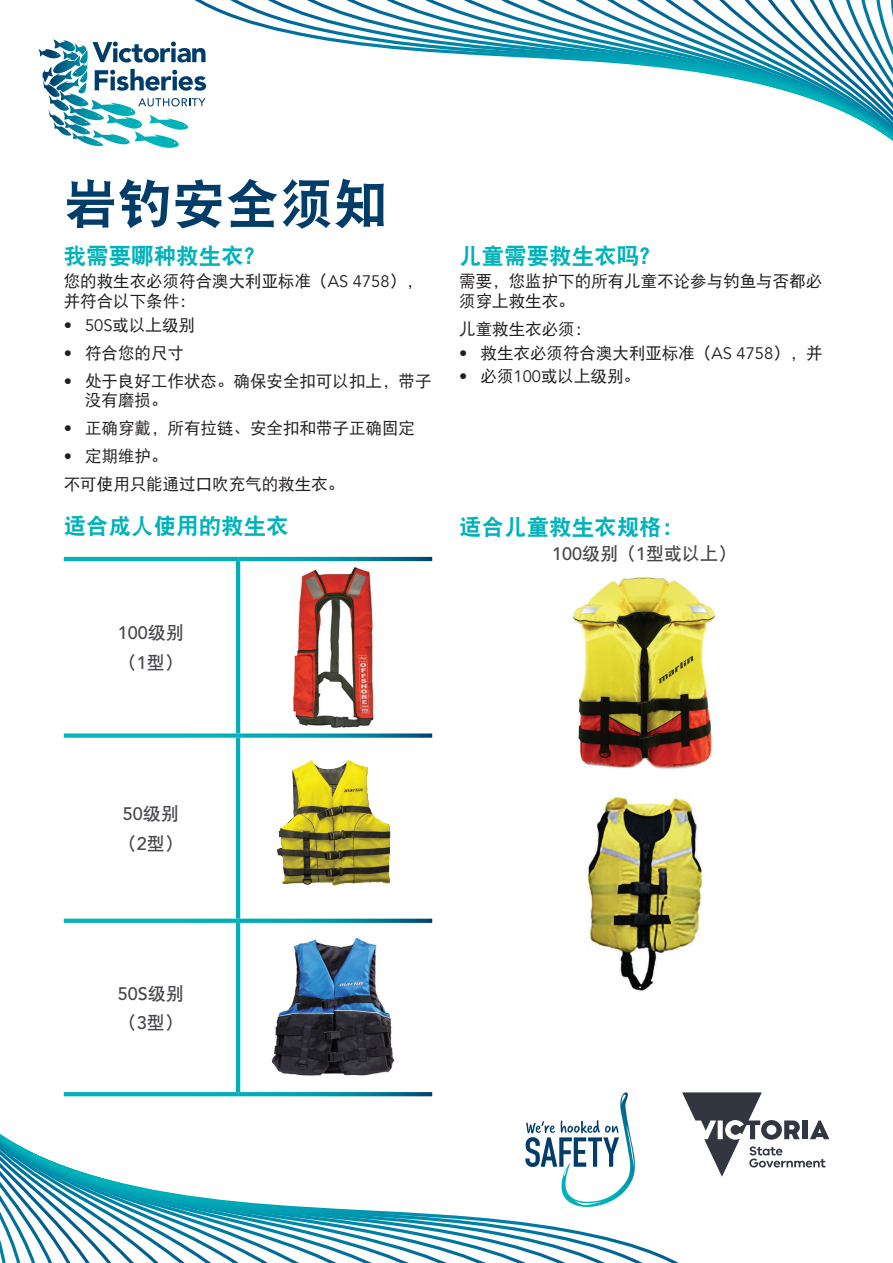
<style>
.page{position:relative;width:893px;height:1263px;background:#fff}
.page>*{position:absolute;margin:0;border:0;box-sizing:border-box;transform-origin:0 0}
.Heading_1{font:54px "DFP Hei W9";color:#003d69}
.Heading_2{font:22.5px "DFP Hei W9";color:#00b2b9}
.Emphasis{font:18px "DFP Hei W7";color:#46464d}
.Emphasis-2{font:500 18px "Avenir LT Std";color:#46464d}
.Before_Dots{font:16.5px/19.5px "DFP Hei W5";color:#231f20}
.Body{font:16.5px/19.5px "DFP Hei W5";color:#231f20}
.s1{font-family:"Avenir LT Std"}
.s2{font-family:"DFP Hei W7";font-weight:400}
.s3{font-family:"Avenir LT Std";font-weight:500}
</style>
<div class="page">
<svg style="left:63px;top:1090px;width:362px;height:7px"></svg>
<svg style="left:0;top:1134px;width:8px;height:129px"></svg>
<svg style="left:7px;top:1139px;width:11px;height:124px"></svg>
<svg style="left:17px;top:1145px;width:11px;height:118px"></svg>
<svg style="left:27px;top:1150px;width:11px;height:113px"></svg>
<svg style="left:38px;top:1155px;width:685px;height:108px"></svg>
<svg style="left:885px;top:0;width:8px;height:141px"></svg>
<svg style="left:874px;top:0;width:11px;height:135px"></svg>
<svg style="left:865px;top:0;width:11px;height:128px"></svg>
<svg style="left:854px;top:0;width:12px;height:123px"></svg>
<svg style="left:844px;top:0;width:11px;height:117px"></svg>
<svg style="left:194px;top:0;width:651px;height:112px"></svg>
<svg style="left:39px;top:39px;width:167px;height:109px"></svg>
<svg style="left:682px;top:1092px;width:147px;height:84px"></svg>
<svg style="left:525px;top:1092px;width:110px;height:115px"></svg>
<hr style="left:64px;top:557px;width:174px;height:4px;background:#00b2b9">
<svg style="left:238px;top:557px;width:194px;height:4px"></svg>
<hr style="left:236px;top:561px;width:4px;height:172px;background:#00afb8">
<div style="left:64px;top:733px;width:174px;height:5px;background:#00b2b9"></div>
<svg style="left:238px;top:733px;width:194px;height:5px"></svg>
<hr style="left:236px;top:738px;width:4px;height:181px;background:#00afb8">
<svg style="left:64px;top:919px;width:174px;height:4px"></svg>
<svg style="left:238px;top:919px;width:194px;height:4px"></svg>
<hr style="left:236px;top:923px;width:4px;height:169px;background:#00afb8">
<svg style="left:64px;top:1092px;width:174px;height:4px"></svg>
<svg style="left:238px;top:1092px;width:194px;height:4px"></svg>
<img style="left:293px;top:567px;width:81px;height:161px">
<img style="left:240px;top:742px;width:151px;height:170px">
<img style="left:271px;top:937px;width:124px;height:139px">
<img style="left:573px;top:577px;width:142px;height:193px">
<img style="left:586px;top:795px;width:118px;height:197px">
<p class="Heading_1" style="left:63px;top:175px;width:326px">岩钓安全须知</p>
<p class="Heading_2" style="left:64px;top:243px;width:204px">我需要哪种救生衣？</p>
<p class="Before_Dots" style="left:64px;top:271px;width:360px">您的救生衣必须符合澳大利亚标准（<span class="s1">AS 4758</span>），并符合以下条件：</p>
<p class="Before_Dots" style="left:64px;top:315px;width:133px"><span class="s1">• 50S</span>或以上级别</p>
<p class="Before_Dots" style="left:64px;top:343px;width:122px"><span class="s1">•</span> 符合您的尺寸</p>
<p class="Before_Dots" style="left:85px;top:371px;width:348px;text-indent:-21px"><span class="s1">•</span> 处于良好工作状态。确保安全扣可以扣上，带子没有磨损。</p>
<p class="Before_Dots" style="left:64px;top:418px;width:353px"><span class="s1">•</span> 正确穿戴，所有拉链、安全扣和带子正确固定</p>
<p class="Before_Dots" style="left:64px;top:446px;width:105px"><span class="s1">•</span> 定期维护。</p>
<p class="Body" style="left:64px;top:474px;width:282px">不可使用只能通过口吹充气的救生衣。</p>
<p class="Heading_2" style="left:64px;top:514px;width:226px">适合成人使用的救生衣</p>
<p class="Emphasis-2" style="left:118px;top:623px;width:68px">100<span class="s2">级别</span></p>
<p class="Emphasis" style="left:119px;top:653px;width:66px">（<span class="s3">1</span>型）</p>
<p class="Heading_2" style="left:459px;top:243px;width:204px">儿童需要救生衣吗？</p>
<p class="Body" style="left:459px;top:271px;width:365px">需要，您监护下的所有儿童不论参与钓鱼与否都必须穿上救生衣。</p>
<p class="Before_Dots" style="left:459px;top:319px;width:133px">儿童救生衣必须：</p>
<p class="Before_Dots" style="left:459px;top:343px;width:365px"><span class="s1">•</span> 救生衣必须符合澳大利亚标准（<span class="s1">AS 4758</span>），并</p>
<p class="Before_Dots" style="left:459px;top:366px;width:182px"><span class="s1">•</span> 必须<span class="s1">100</span>或以上级别。</p>
<p class="Heading_2" style="left:459px;top:514px;width:226px">适合儿童救生衣规格：</p>
<p class="Emphasis" style="left:552px;top:544px;width:186px"><span class="s3">100</span>级别（<span class="s3">1</span>型或以上）</p>
<p class="Emphasis-2" style="left:123px;top:804px;width:58px">50<span class="s2">级别</span></p>
<p class="Emphasis" style="left:119px;top:833px;width:66px">（<span class="s3">2</span>型）</p>
<p class="Emphasis-2" style="left:118px;top:983px;width:68px">50S<span class="s2">级别</span></p>
<p class="Emphasis" style="left:119px;top:1013px;width:66px">（<span class="s3">3</span>型）</p>
</div>
